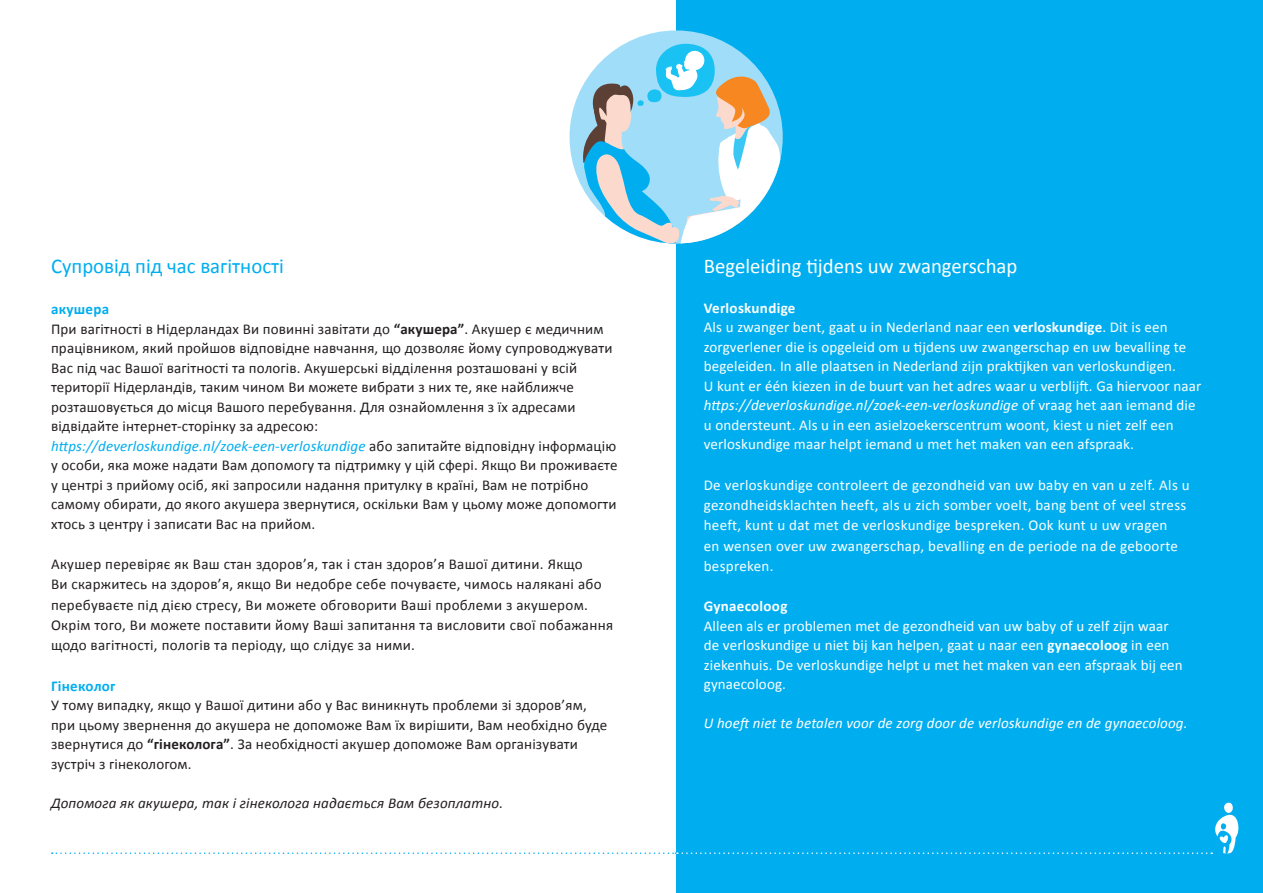
<style>
.page{position:relative;width:1263px;height:893px;background:#fff}
.page>*{position:absolute;margin:0;border:0;box-sizing:border-box;transform-origin:0 0}
.Platte_tekst{font:21px "Calibri";color:#fff}
.Platte_tekst-2{font:21px "Calibri";color:#00aeef}
.Platte_tekst-3{font:15px/19.5px "Calibri";letter-spacing:.01em;color:#231f20}
.Platte_tekst-4{font:15px/19.5px "Calibri";letter-spacing:.01em;color:#fff}
.Platte_tekst-5{font:italic 15px "Calibri";letter-spacing:.01em;color:#fff}
.Platte_tekst-6{font:italic 15px "Calibri";letter-spacing:.01em;color:#231f20}
.t1{font:700 15px "Calibri";letter-spacing:.02em;color:#fff}
.Platte_tekst-7{font:700 15px "Calibri";letter-spacing:.02em;color:#00aeef}
.s1{font-weight:700}
.s2{font-style:italic;color:#00aeef}
.s3{font-style:italic}
</style>
<div class="page">
<div style="left:676px;top:0;width:587px;height:893px;background:#00aeef"></div>
<svg style="left:52px;top:803px;width:1187px;height:51px"></svg>
<div style="left:569px;top:30px;width:214px;height:214px;background:#9fddf8;border-radius:50%"></div>
<svg style="left:579px;top:44px;width:201px;height:199px"></svg>
<div style="left:647px;top:89px;width:14px;height:13px;background:#1ac1f3;border-radius:50%"></div>
<div style="left:637px;top:100px;width:7px;height:6px;background:#1ac1f3;border-radius:50%"></div>
<p class="Platte_tekst-2" style="left:51px;top:253px;width:234px">Супровід під час вагітності</p>
<p class="Platte_tekst-7" style="left:51px;top:300px;width:60px">акушера</p>
<p class="Platte_tekst-3" style="left:51px;top:318px;width:563px">При вагітності в Нідерландах Ви повинні завітати до <span class="s1">“акушера”</span>. Акушер є медичним працівником, який пройшов відповідне навчання, що дозволяє йому супроводжувати Вас під час Вашої вагітності та пологів. Акушерські відділення розташовані у всій території Нідерландів, таким чином Ви можете вибрати з них те, яке найближче розташовується до місця Вашого перебування. Для ознайомлення з їх адресами відвідайте інтернет-сторінку за адресою:</p>
<p class="Platte_tekst-3" style="left:51px;top:435px;width:568px"><span class="s2">https://deverloskundige.nl/zoek-een-verloskundige</span> або запитайте відповідну інформацію у особи, яка може надати Вам допомогу та підтримку у цій сфері. Якщо Ви проживаєте у центрі з прийому осіб, які запросили надання притулку в країні, Вам не потрібно самому обирати, до якого акушера звернутися, оскільки Вам у цьому може допомогти хтось з центру і записати Вас на прийом.</p>
<p class="Platte_tekst-3" style="left:51px;top:553px;width:564px;line-height:20.2px">Акушер перевіряє як Ваш стан здоров’я, так і стан здоров’я Вашої дитини. Якщо<br>Ви скаржитесь на здоров’я, якщо Ви недобре себе почуваєте, чимось налякані або перебуваєте під дією стресу, Ви можете обговорити Ваші проблеми з акушером.<br>Окрім того, Ви можете поставити йому Ваші запитання та висловити свої побажання щодо вагітності, пологів та періоду, що слідує за ними.</p>
<p class="Platte_tekst-7" style="left:51px;top:676px;width:66px">Гінеколог</p>
<p class="Platte_tekst-3" style="left:51px;top:695px;width:558px">У тому випадку, якщо у Вашої дитини або у Вас виникнуть проблеми зі здоров’ям, при цьому звернення до акушера не допоможе Вам їх вирішити, Вам необхідно буде звернутися до <span class="s1">“гінеколога”</span>. За необхідності акушер допоможе Вам організувати зустріч з гінекологом.</p>
<p class="Platte_tekst-6" style="left:51px;top:793px;width:454px">Допомога як акушера, так і гінеколога надається Вам безоплатно.</p>
<p class="Platte_tekst" style="left:704px;top:253px;width:315px">Begeleiding tijdens uw zwangerschap</p>
<p class="t1" style="left:704px;top:298px;width:93px">Verloskundige</p>
<p class="Platte_tekst-4" style="left:704px;top:317px;width:499px">Als u zwanger bent, gaat u in Nederland naar een <span class="s1">verloskundige</span>. Dit is een zorgverlener die is opgeleid om u tijdens uw zwangerschap en uw bevalling te begeleiden. In alle plaatsen in Nederland zijn praktijken van verloskundigen.<br>U kunt er één kiezen in de buurt van het adres waar u verblijft. Ga hiervoor naar</p>
<p class="Platte_tekst-4" style="left:704px;top:395px;width:493px"><span class="s3">https://deverloskundige.nl/zoek-een-verloskundige</span> of vraag het aan iemand die u ondersteunt. Als u in een asielzoekerscentrum woont, kiest u niet zelf een verloskundige maar helpt iemand u met het maken van een afspraak.</p>
<p class="Platte_tekst-4" style="left:704px;top:474px;width:487px;line-height:20.2px">De verloskundige controleert de gezondheid van uw baby en van u zelf. Als u gezondheidsklachten heeft, als u zich somber voelt, bang bent of veel stress heeft, kunt u dat met de verloskundige bespreken. Ook kunt u uw vragen<br>en wensen over uw zwangerschap, bevalling en de periode na de geboorte bespreken.</p>
<p class="t1" style="left:704px;top:597px;width:85px">Gynaecoloog</p>
<p class="Platte_tekst-4" style="left:704px;top:615px;width:480px">Alleen als er problemen met de gezondheid van uw baby of u zelf zijn waar de verloskundige u niet bij kan helpen, gaat u naar een <span class="s1">gynaecoloog</span> in een ziekenhuis. De verloskundige helpt u met het maken van een afspraak bij een gynaecoloog.</p>
<p class="Platte_tekst-5" style="left:704px;top:714px;width:485px">U hoeft niet te betalen voor de zorg door de verloskundige en de gynaecoloog.</p>
</div>
